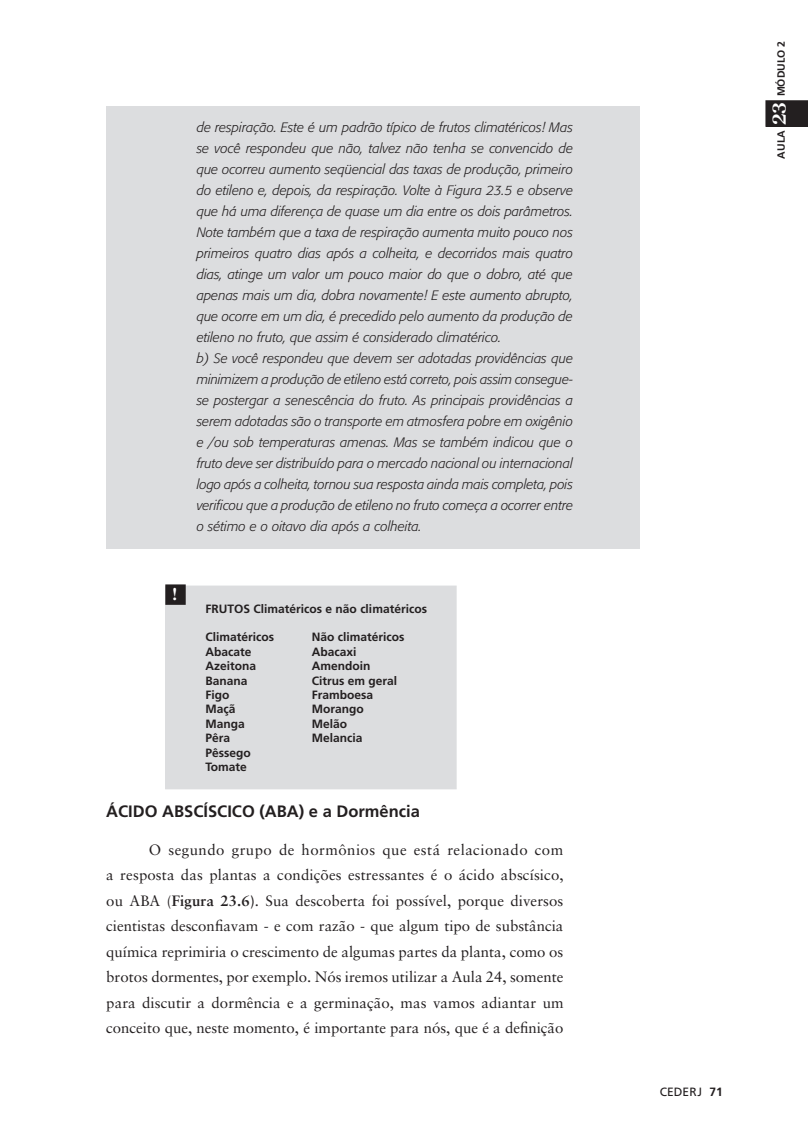
<style>
.page{position:relative;width:808px;height:1127px;background:#fff}
.page>*{position:absolute;margin:0;border:0;box-sizing:border-box;transform-origin:0 0}
.t1{font:700 18px "Century Old Style";color:#fff}
.t2{font:700 18px "Sabon";color:#fff}
.t3{font:700 16.5px "Frutiger";color:#231f20}
.t4{font:15px/25.5px "Sabon";color:#231f20;text-align:justify}
.t5{font:italic 300 13.5px/21px "Formata";color:#231f20}
.t6{font:700 12px/14.4px "Frutiger";color:#231f20}
.t7{font:12px "Frutiger";color:#231f20}
.t8{font:700 10.5px "Frutiger";color:#231f20}
.s1{font-weight:700}
</style>
<div class="page">
<svg style="left:765px;top:100px;width:43px;height:27px"></svg>
<div style="left:106px;top:106px;width:534px;height:443px;background:#dcdddf"></div>
<div style="left:166px;top:586px;width:290px;height:203px;background:#dcdddf"></div>
<div style="left:166px;top:585px;width:19px;height:19px;background:#231f20"></div>
<div style="left:165px;top:584px;width:21px;height:21px;border:2px solid #231f20"></div>
<p class="t5" style="left:197px;top:117px;width:378px">de respiração. Este é um padrão típico de frutos climatéricos! Mas se você respondeu que não, talvez não tenha se convencido de que ocorreu aumento seqüencial das taxas de produção, primeiro do etileno e, depois, da respiração. Volte à Figura 23.5 e observe que há uma diferença de quase um dia entre os dois parâmetros.<br>Note também que a taxa de respiração aumenta muito pouco nos primeiros quatro dias após a colheita, e decorridos mais quatro dias, atinge um valor um pouco maior do que o dobro, até que apenas mais um dia, dobra novamente! E este aumento abrupto, que ocorre em um dia, é precedido pelo aumento da produção de etileno no fruto, que assim é considerado climatérico.<br>b) Se você respondeu que devem ser adotadas providências que minimizem a produção de etileno está correto, pois assim consegue&shy;se postergar a senescência do fruto. As principais providências a serem adotadas são o transporte em atmosfera pobre em oxigênio e /ou sob temperaturas amenas. Mas se também indicou que o fruto deve ser distribuído para o mercado nacional ou internacional logo após a colheita, tornou sua resposta ainda mais completa, pois verificou que a produção de etileno no fruto começa a ocorrer entre o sétimo e o oitavo dia após a colheita.</p>
<h1 class="t2" style="left:172px;top:582px;width:7px">!</h1>
<p class="t6" style="left:206px;top:601px;width:223px">FRUTOS Climatéricos e não climatéricos</p>
<p class="t6" style="left:206px;top:630px;width:70px">Climatéricos</p>
<p class="t6" style="left:312px;top:630px;width:94px">Não climatéricos</p>
<p class="t6" style="left:206px;top:644px;width:48px">Abacate</p>
<p class="t6" style="left:312px;top:644px;width:46px">Abacaxi</p>
<p class="t6" style="left:206px;top:659px;width:52px">Azeitona</p>
<p class="t6" style="left:312px;top:659px;width:60px">Amendoin</p>
<p class="t6" style="left:206px;top:673px;width:44px">Banana</p>
<p class="t6" style="left:312px;top:673px;width:87px">Citrus em geral</p>
<p class="t6" style="left:206px;top:687px;width:25px">Figo</p>
<p class="t6" style="left:312px;top:687px;width:63px">Framboesa</p>
<p class="t6" style="left:206px;top:702px;width:31px">Maçã</p>
<p class="t6" style="left:312px;top:702px;width:53px">Morango</p>
<p class="t6" style="left:206px;top:716px;width:41px">Manga</p>
<p class="t6" style="left:312px;top:716px;width:37px">Melão</p>
<p class="t6" style="left:206px;top:731px;width:26px">Pêra</p>
<p class="t6" style="left:312px;top:731px;width:52px">Melancia</p>
<p class="t6" style="left:206px;top:745px;width:47px">Pêssego<br>Tomate</p>
<p class="t3" style="left:106px;top:801px;width:315px">ÁCIDO ABSCÍSCICO (ABA) e a Dormência</p>
<p class="t4" style="left:106px;top:837px;width:459px;text-indent:43px">O segundo grupo de hormônios que está relacionado com a resposta das plantas a condições estressantes é o ácido abscísico, ou ABA (<span class="s1">Figura 23.6)</span>. Sua descoberta foi possível, porque diversos cientistas desconfiavam - e com razão - que algum tipo de substância química reprimiria o crescimento de algumas partes da planta, como os brotos dormentes, por exemplo. Nós iremos utilizar a Aula 24, somente para discutir a dormência e a germinação, mas vamos adiantar um conceito que, neste momento, é importante para nós, que é a definição</p>
<p class="t8" style="left:775px;top:96px;width:57px;rotate:-90deg">MÓDULO 2</p>
<h1 class="t1" style="left:767px;top:125px;width:25px;rotate:-90deg">23</h1>
<p class="t8" style="left:775px;top:158px;width:29px;rotate:-90deg">AULA</p>
<p class="t7" style="left:660px;top:1084px;width:64px">CEDERJ <span class="s1">71</span></p>
</div>
